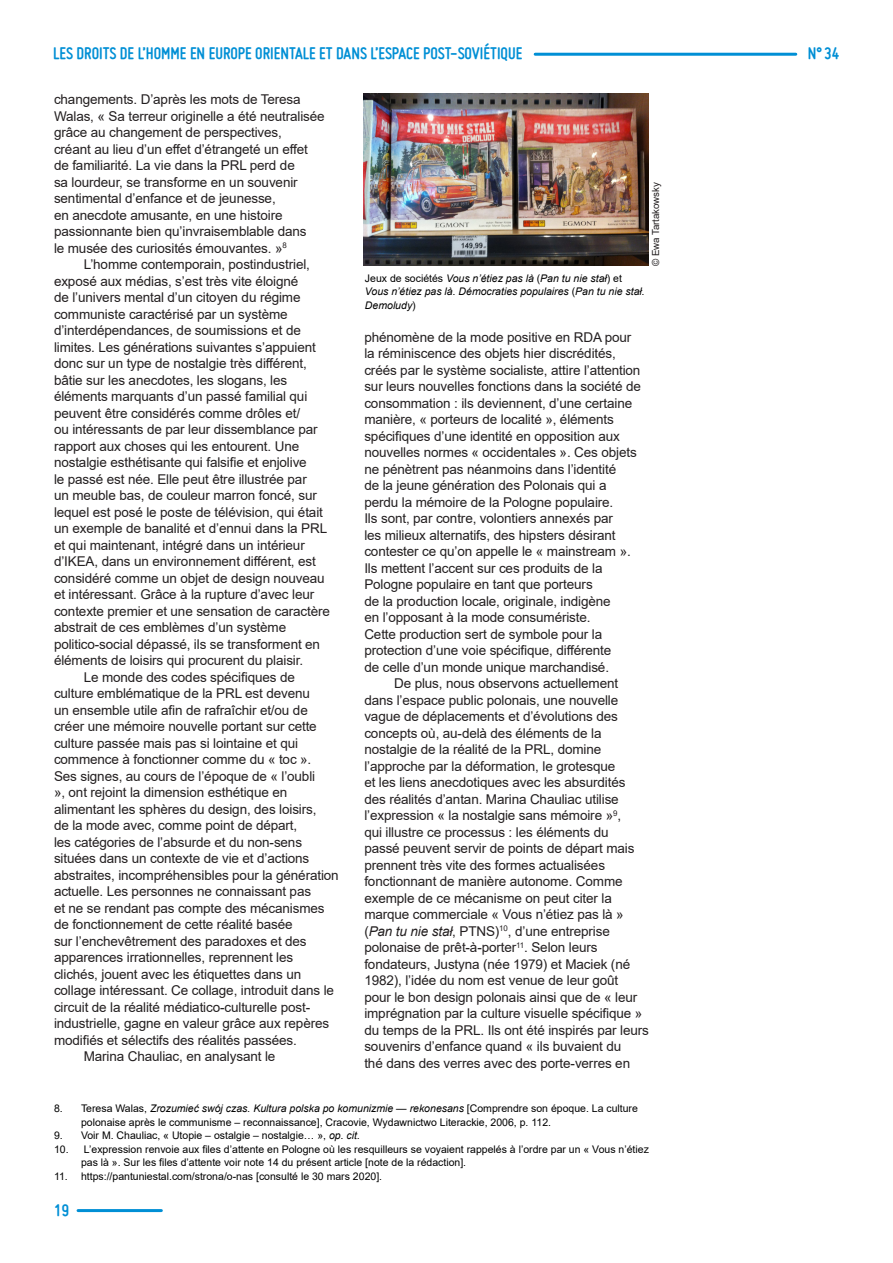
<style>
.page{position:relative;width:893px;height:1263px;background:#fff}
.page>*{position:absolute;margin:0;border:0;box-sizing:border-box;transform-origin:0 0}
.t1{font:700 18px "Miso";color:#008fd5}
._05Texte2{font:13.5px/16.5px "Arial";letter-spacing:-.01em;color:#231f20}
._11Notes{font:10.5px/13.5px "Arial";color:#000}
._11Notes-2{font:italic 10.5px/13.5px "Arial";color:#000}
._05Texte2-2{font:9.75px "Arial";letter-spacing:-.01em;color:#231f20}
.s1{font-style:normal}
.s2{font-style:italic}
</style>
<div class="page">
<hr style="left:535px;top:53px;width:261px;height:3px;background:#008fd5">
<hr style="left:78px;top:1209px;width:83px;height:3px;background:#008fd5">
<img style="left:364px;top:94px;width:285px;height:172px">
<h1 class="t1" style="left:53px;top:43px;width:471px">LES DROITS DE L’HOMME EN EUROPE ORIENTALE ET DANS L’ESPACE POST-SOVIÉTIQUE</h1>
<h1 class="t1" style="left:808px;top:43px;width:33px">N° 34</h1>
<p class="_05Texte2" style="left:54px;top:91px;width:272px">changements. D’après les mots de Teresa Walas, « Sa terreur originelle a été neutralisée grâce au changement de perspectives,<br>créant au lieu d’un effet d’étrangeté un effet de familiarité. La vie dans la PRL perd de<br>sa lourdeur, se transforme en un souvenir sentimental d’enfance et de jeunesse,<br>en anecdote amusante, en une histoire passionnante bien qu’invraisemblable dans<br>le musée des curiosités émouvantes. »<sup>8</sup></p>
<p class="_05Texte2" style="left:54px;top:256px;width:278px;text-indent:30px">L’homme contemporain, postindustriel, exposé aux médias, s’est très vite éloigné<br>de l’univers mental d’un citoyen du régime communiste caractérisé par un système d’interdépendances, de soumissions et de limites. Les générations suivantes s’appuient donc sur un type de nostalgie très différent, bâtie sur les anecdotes, les slogans, les éléments marquants d’un passé familial qui peuvent être considérés comme drôles et/<br>ou intéressants de par leur dissemblance par rapport aux choses qui les entourent. Une nostalgie esthétisante qui falsifie et enjolive<br>le passé est née. Elle peut être illustrée par<br>un meuble bas, de couleur marron foncé, sur lequel est posé le poste de télévision, qui était un exemple de banalité et d’ennui dans la PRL et qui maintenant, intégré dans un intérieur d’IKEA, dans un environnement différent, est considéré comme un objet de design nouveau et intéressant. Grâce à la rupture d’avec leur contexte premier et une sensation de caractère abstrait de ces emblèmes d’un système politico-social dépassé, ils se transforment en éléments de loisirs qui procurent du plaisir.</p>
<p class="_05Texte2" style="left:54px;top:669px;width:286px;text-indent:30px">Le monde des codes spécifiques de<br>culture emblématique de la PRL est devenu<br>un ensemble utile afin de rafraîchir et/ou de créer une mémoire nouvelle portant sur cette culture passée mais pas si lointaine et qui commence à fonctionner comme du « toc ».<br>Ses signes, au cours de l’époque de « l’oubli<br>», ont rejoint la dimension esthétique en alimentant les sphères du design, des loisirs,<br>de la mode avec, comme point de départ,<br>les catégories de l’absurde et du non-sens situées dans un contexte de vie et d’actions abstraites, incompréhensibles pour la génération actuelle. Les personnes ne connaissant pas<br>et ne se rendant pas compte des mécanismes de fonctionnement de cette réalité basée<br>sur l’enchevêtrement des paradoxes et des apparences irrationnelles, reprennent les clichés, jouent avec les étiquettes dans un collage intéressant. Ce collage, introduit dans le circuit de la réalité médiatico-culturelle post&shy;industrielle, gagne en valeur grâce aux repères modifiés et sélectifs des réalités passées.</p>
<p class="_05Texte2" style="left:84px;top:1048px;width:193px">Marina Chauliac, en analysant le</p>
<p class="_11Notes-2" style="left:365px;top:272px;width:281px"><span class="s1">Jeux de sociétés</span> Vous n’étiez pas là <span class="s1">(</span>Pan tu nie stał<span class="s1">) et<br></span>Vous n’étiez pas là. Démocraties populaires <span class="s1">(</span>Pan tu nie stał.<br>Demoludy<span class="s1">)</span></p>
<p class="_05Texte2-2" style="left:649px;top:266px;width:85px;rotate:-90deg">© Ewa Tartakowsky</p>
<p class="_05Texte2" style="left:364px;top:328px;width:278px">phénomène de la mode positive en RDA pour la réminiscence des objets hier discrédités, créés par le système socialiste, attire l’attention sur leurs nouvelles fonctions dans la société de consommation : ils deviennent, d’une certaine manière, « porteurs de localité », éléments spécifiques d’une identité en opposition aux nouvelles normes « occidentales ». Ces objets ne pénètrent pas néanmoins dans l’identité<br>de la jeune génération des Polonais qui a perdu la mémoire de la Pologne populaire.<br>Ils sont, par contre, volontiers annexés par<br>les milieux alternatifs, des hipsters désirant contester ce qu’on appelle le « mainstream ».<br>Ils mettent l’accent sur ces produits de la Pologne populaire en tant que porteurs<br>de la production locale, originale, indigène<br>en l’opposant à la mode consumériste.<br>Cette production sert de symbole pour la protection d’une voie spécifique, différente<br>de celle d’un monde unique marchandisé.</p>
<p class="_05Texte2" style="left:364px;top:675px;width:286px;text-indent:30px">De plus, nous observons actuellement dans l’espace public polonais, une nouvelle vague de déplacements et d’évolutions des concepts où, au-delà des éléments de la nostalgie de la réalité de la PRL, domine l’approche par la déformation, le grotesque<br>et les liens anecdotiques avec les absurdités des réalités d’antan. Marina Chauliac utilise l’expression « la nostalgie sans mémoire »<sup>9</sup>,<br>qui illustre ce processus : les éléments du<br>passé peuvent servir de points de départ mais prennent très vite des formes actualisées fonctionnant de manière autonome. Comme exemple de ce mécanisme on peut citer la marque commerciale « Vous n’étiez pas là » (<span class="s2">Pan tu nie stał</span>, PTNS)<sup>10</sup>, d’une entreprise polonaise de prêt-à-porter<sup>11</sup>. Selon leurs fondateurs, Justyna (née 1979) et Maciek (né 1982), l’idée du nom est venue de leur goût<br>pour le bon design polonais ainsi que de « leur imprégnation par la culture visuelle spécifique » du temps de la PRL. Ils ont été inspirés par leurs souvenirs d’enfance quand « ils buvaient du<br>thé dans des verres avec des porte-verres en</p>
<p class="_11Notes" style="left:81px;top:1101px;width:558px;text-indent:-27px">8. Teresa Walas, <span class="s2">Zrozumieć swój czas. Kultura polska po komunizmie — rekonesans</span> [Comprendre son époque. La culture polonaise après le communisme – reconnaissance], Cracovie, Wydawnictwo Literackie, 2006, p. 112.</p>
<p class="_11Notes" style="left:54px;top:1128px;width:307px">9. Voir M. Chauliac, « Utopie – ostalgie – nostalgie… », <span class="s2">op. cit.</span></p>
<p class="_11Notes" style="left:81px;top:1142px;width:569px;text-indent:-27px">10. L’expression renvoie aux files d’attente en Pologne où les resquilleurs se voyaient rappelés à l’ordre par un « Vous n’étiez pas là ». Sur les files d’attente voir note 14 du présent article [note de la rédaction].</p>
<p class="_11Notes" style="left:54px;top:1169px;width:330px">11. https://pantuniestal.com/strona/o-nas [consulté le 30 mars 2020].</p>
<h1 class="t1" style="left:54px;top:1199px;width:16px">19</h1>
</div>
